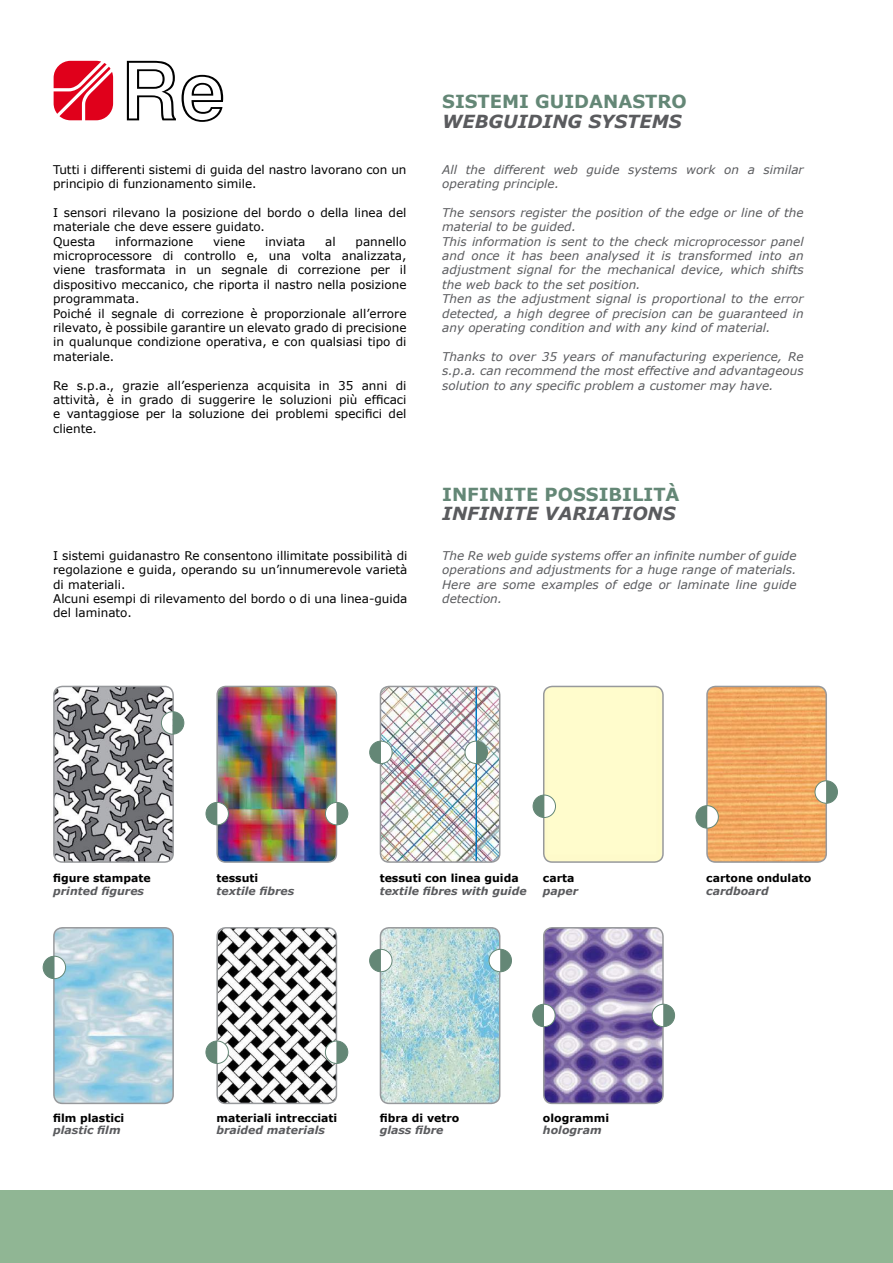
<style>
.page{position:relative;width:893px;height:1263px;background:#fff}
.page>*{position:absolute;margin:0;border:0;box-sizing:border-box;transform-origin:0 0}
.t1{font:700 18px "Verdana";color:#648776}
.t2{font:italic 700 18px "Verdana";color:#5a5b5e}
.t3{font:12px/14.4px "Verdana";color:#000}
.t4{font:italic 12px/14.4px "Verdana";color:#5a5b5e}
.t5{font:700 10.95px "Verdana";color:#000}
.t6{font:italic 700 10.95px "Verdana";color:#5a5b5e}
</style>
<div class="page">
<svg style="left:127px;top:61px;width:96px;height:61px"></svg>
<svg style="left:54px;top:61px;width:59px;height:59px"></svg>
<div style="left:0;top:1191px;width:893px;height:72px;background:#90b694"></div>
<img style="left:54px;top:686px;width:119px;height:174px">
<div style="left:53px;top:686px;width:121px;height:177px;border:2px solid #97999c;border-radius:9px"></div>
<img style="left:219px;top:686px;width:117px;height:176px">
<div style="left:216px;top:686px;width:121px;height:177px;border:2px solid #97999c;border-radius:9px"></div>
<img style="left:380px;top:686px;width:120px;height:176px">
<div style="left:380px;top:686px;width:120px;height:177px;border:2px solid #97999c;border-radius:9px"></div>
<img style="left:219px;top:928px;width:117px;height:175px">
<div style="left:216px;top:927px;width:121px;height:177px;border:2px solid #97999c;border-radius:9px"></div>
<img style="left:54px;top:928px;width:119px;height:175px">
<div style="left:53px;top:927px;width:121px;height:177px;border:2px solid #97999c;border-radius:9px"></div>
<img style="left:707px;top:686px;width:119px;height:174px">
<div style="left:706px;top:686px;width:121px;height:177px;border:2px solid #97999c;border-radius:9px"></div>
<div style="left:543px;top:686px;width:121px;height:177px;border:2px solid #97999c;border-radius:9px"></div>
<img style="left:380px;top:928px;width:120px;height:175px">
<div style="left:380px;top:927px;width:120px;height:177px;border:2px solid #97999c;border-radius:9px"></div>
<img style="left:544px;top:928px;width:119px;height:175px">
<div style="left:543px;top:927px;width:121px;height:177px;border:2px solid #97999c;border-radius:9px"></div>
<div style="left:206px;top:802px;width:23px;height:23px;border:1px solid #648776;border-radius:50%"></div>
<svg style="left:206px;top:802px;width:22px;height:23px"></svg>
<svg style="left:325px;top:802px;width:23px;height:23px"></svg>
<div style="left:161px;top:711px;width:23px;height:23px;border:1px solid #648776;border-radius:50%"></div>
<svg style="left:161px;top:712px;width:23px;height:22px"></svg>
<hr style="left:475px;top:687px;width:2px;height:174px;background:#0077c1">
<div style="left:369px;top:741px;width:24px;height:23px;border:1px solid #648776;border-radius:50%"></div>
<svg style="left:370px;top:741px;width:22px;height:22px"></svg>
<div style="left:465px;top:741px;width:23px;height:23px;border:1px solid #648776;border-radius:50%"></div>
<svg style="left:465px;top:741px;width:22px;height:22px"></svg>
<div style="left:533px;top:795px;width:23px;height:23px;border:1px solid #648776;border-radius:50%"></div>
<svg style="left:533px;top:795px;width:22px;height:22px"></svg>
<div style="left:695px;top:805px;width:24px;height:23px;border:1px solid #648776;border-radius:50%"></div>
<svg style="left:696px;top:806px;width:22px;height:22px"></svg>
<div style="left:815px;top:780px;width:23px;height:24px;border:1px solid #648776;border-radius:50%"></div>
<svg style="left:815px;top:781px;width:22px;height:22px"></svg>
<div style="left:206px;top:1040px;width:23px;height:24px;border:1px solid #648776;border-radius:50%"></div>
<svg style="left:206px;top:1041px;width:22px;height:22px"></svg>
<div style="left:325px;top:1040px;width:23px;height:24px;border:1px solid #648776;border-radius:50%"></div>
<svg style="left:325px;top:1041px;width:23px;height:22px"></svg>
<svg style="left:43px;top:956px;width:23px;height:23px"></svg>
<div style="left:369px;top:949px;width:23px;height:23px;border:1px solid #648776;border-radius:50%"></div>
<svg style="left:370px;top:949px;width:22px;height:23px"></svg>
<div style="left:489px;top:949px;width:23px;height:23px;border:1px solid #648776;border-radius:50%"></div>
<svg style="left:489px;top:949px;width:22px;height:23px"></svg>
<div style="left:532px;top:1004px;width:24px;height:23px;border:1px solid #648776;border-radius:50%"></div>
<svg style="left:533px;top:1004px;width:22px;height:23px"></svg>
<svg style="left:652px;top:1004px;width:23px;height:23px"></svg>
<p class="t3" style="left:53px;top:162px;width:355px">Tutti i differenti sistemi di guida del nastro lavorano con un principio di funzionamento simile.</p>
<p class="t3" style="left:53px;top:205px;width:355px">I sensori rilevano la posizione del bordo o della linea del materiale che deve essere guidato.<br>Questa</p>
<p class="t3" style="left:115px;top:234px;width:80px">informazione</p>
<p class="t3" style="left:213px;top:234px;width:34px">viene</p>
<p class="t3" style="left:265px;top:234px;width:42px">inviata</p>
<p class="t3" style="left:325px;top:234px;width:12px">al</p>
<p class="t3" style="left:53px;top:234px;width:355px;text-indent:302px">pannello microprocessore di controllo e, una volta analizzata, viene trasformata in un segnale di correzione per il dispositivo meccanico, che riporta il nastro nella posizione programmata.<br>Poiché il segnale di correzione è proporzionale all’errore rilevato, è possibile garantire un elevato grado di precisione in qualunque condizione operativa, e con qualsiasi tipo di materiale.</p>
<p class="t3" style="left:53px;top:378px;width:355px;text-align:justify">Re s.p.a., grazie all’esperienza acquisita in 35 anni di attività, è in grado di suggerire le soluzioni più efficaci e vantaggiose per la soluzione dei problemi specifici del cliente.</p>
<p class="t3" style="left:53px;top:548px;width:356px">I sistemi guidanastro Re consentono illimitate possibilità di regolazione e guida, operando su un’innumerevole varietà di materiali.<br>Alcuni esempi di rilevamento del bordo o di una linea-guida del laminato.</p>
<h1 class="t1" style="left:442px;top:90px;width:246px">SISTEMI GUIDANASTRO</h1>
<h1 class="t2" style="left:442px;top:109px;width:241px">WEBGUIDING SYSTEMS</h1>
<p class="t4" style="left:442px;top:162px;width:363px">All the different web guide systems work on a similar operating principle.</p>
<p class="t4" style="left:442px;top:205px;width:363px">The sensors register the position of the edge or line of the material to be guided.<br>This information is sent to the check microprocessor panel and once it has been analysed it is transformed into an adjustment signal for the mechanical device, which shifts the web back to the set position.<br>Then as the adjustment signal is proportional to the error detected, a high degree of precision can be guaranteed in any operating condition and with any kind of material.</p>
<p class="t4" style="left:442px;top:349px;width:363px;text-align:justify">Thanks to over 35 years of manufacturing experience, Re s.p.a. can recommend the most effective and advantageous solution to any specific problem a customer may have.</p>
<h1 class="t1" style="left:442px;top:482px;width:239px">INFINITE POSSIBILITà</h1>
<h1 class="t2" style="left:442px;top:502px;width:235px">INFINITE VARIATIONS</h1>
<p class="t4" style="left:442px;top:548px;width:356px;text-align:justify">The Re web guide systems offer an infinite number of guide operations and adjustments for a huge range of materials.<br>Here are some examples of edge or laminate line guide detection.</p>
<p class="t5" style="left:53px;top:871px;width:99px">figure stampate</p>
<p class="t6" style="left:53px;top:883px;width:93px">printed figures</p>
<p class="t5" style="left:216px;top:871px;width:43px">tessuti</p>
<p class="t6" style="left:216px;top:883px;width:79px">textile fibres</p>
<p class="t5" style="left:380px;top:871px;width:140px">tessuti con linea guida</p>
<p class="t6" style="left:380px;top:883px;width:148px">textile fibres with guide</p>
<p class="t5" style="left:543px;top:871px;width:33px">carta</p>
<p class="t6" style="left:543px;top:883px;width:37px">paper</p>
<p class="t5" style="left:53px;top:1111px;width:73px">film plastici</p>
<p class="t6" style="left:53px;top:1123px;width:69px">plastic film</p>
<p class="t5" style="left:216px;top:1111px;width:122px">materiali intrecciati</p>
<p class="t6" style="left:216px;top:1123px;width:110px">braided materials</p>
<p class="t5" style="left:380px;top:1111px;width:81px">fibra di vetro</p>
<p class="t6" style="left:380px;top:1123px;width:65px">glass fibre</p>
<p class="t5" style="left:543px;top:1111px;width:68px">ologrammi</p>
<p class="t6" style="left:543px;top:1123px;width:60px">hologram</p>
<p class="t5" style="left:706px;top:871px;width:106px">cartone ondulato</p>
<p class="t6" style="left:706px;top:883px;width:64px">cardboard</p>
</div>
